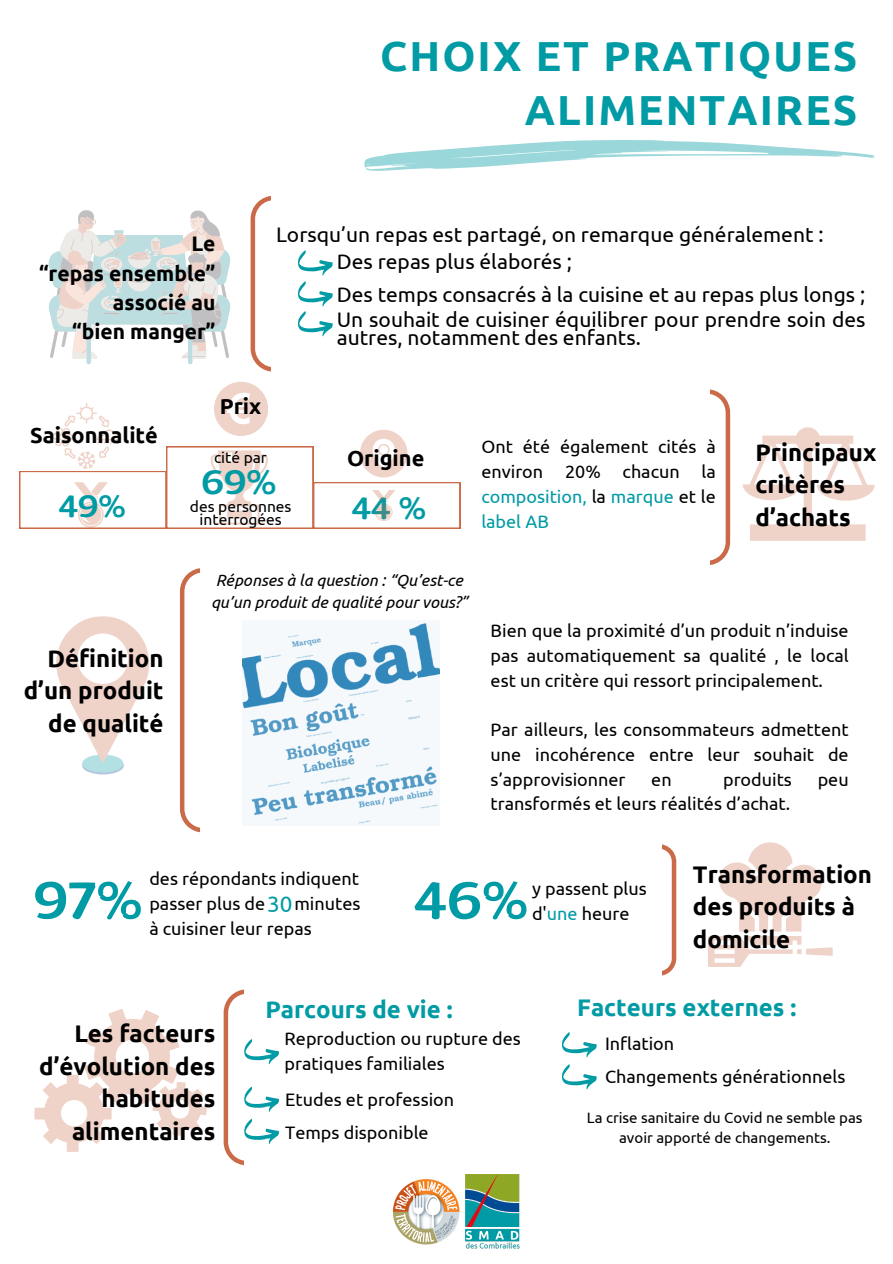
<style>
.page{position:relative;width:893px;height:1264px;background:#fff}
.page>*{position:absolute;margin:0;border:0;box-sizing:border-box;transform-origin:0 0}
.t1{font:52.5px "ZT Arturo";color:#009ba4}
.t2{font:700 42px/54px "Ubuntu";letter-spacing:.05em;color:#009ba4;text-align:right}
.t3{font:34.2px "ZT Arturo";color:#009ba4}
.t4{font:31.2px "ZT Arturo";color:#009ba4}
.t5{font:700 24px/32.7px "Ubuntu";color:#000}
.t6{font:700 24px "Ubuntu";color:#009ba4}
.t7{font:22.5px "Ubuntu";color:#009ba4}
.t8{font:700 21.75px "Ubuntu";color:#000}
.t9{font:21px/18px "Ubuntu";color:#000}
.t10{font:700 21px/29.2px "Ubuntu";color:#000;text-align:right}
.t11{font:18px/24.8px "Ubuntu";color:#000}
.t12{font:italic 16.35px/22.5px "Ubuntu";color:#000}
.t13{font:15.6px/12.8px "Ubuntu";color:#000;text-align:center}
.t14{font:15px/20.2px "Ubuntu";color:#000;text-align:center}
.s1{color:#009ba4}
</style>
<div class="page">
<div style="left:214px;top:382px;width:54px;height:54px;background:#efd2c8;border-radius:50%"></div>
<svg style="left:19px;top:393px;width:441px;height:135px"></svg>
<svg style="left:742px;top:427px;width:132px;height:114px"></svg>
<svg style="left:710px;top:389px;width:20px;height:176px"></svg>
<img style="left:242px;top:623px;width:197px;height:201px">
<svg style="left:82px;top:756px;width:42px;height:18px"></svg>
<div style="left:82px;top:754px;width:41px;height:18px;background:#b3e1e3;border-radius:50%"></div>
<svg style="left:56px;top:616px;width:93px;height:147px"></svg>
<div style="left:77px;top:633px;width:51px;height:51px;background:#fff;border-radius:50%"></div>
<svg style="left:180px;top:568px;width:20px;height:264px"></svg>
<svg style="left:250px;top:196px;width:82px;height:176px"></svg>
<svg style="left:48px;top:210px;width:183px;height:154px"></svg>
<svg style="left:364px;top:140px;width:511px;height:31px"></svg>
<svg style="left:34px;top:1009px;width:173px;height:142px"></svg>
<svg style="left:223px;top:989px;width:56px;height:176px"></svg>
<svg style="left:562px;top:1032px;width:34px;height:25px"></svg>
<svg style="left:562px;top:1064px;width:34px;height:25px"></svg>
<svg style="left:708px;top:842px;width:124px;height:124px"></svg>
<svg style="left:662px;top:844px;width:14px;height:131px"></svg>
<img style="left:466px;top:1174px;width:54px;height:75px">
<img style="left:392px;top:1179px;width:68px;height:66px">
<p class="t2" style="left:380px;top:28px;width:479px">CHOIX ET PRATIQUES<br>ALIMENTAIRES</p>
<p class="t10" style="left:191px;top:229px;width:26px">Le</p>
<p class="t10" style="left:39px;top:258px;width:178px">“repas ensemble” associé au</p>
<p class="t10" style="left:72px;top:316px;width:145px">“bien manger”</p>
<p class="t9" style="left:276px;top:225px;width:549px">Lorsqu’un repas est partagé, on remarque généralement :</p>
<p class="t9" style="left:337px;top:252px;width:236px">Des repas plus élaborés ;</p>
<p class="t9" style="left:337px;top:285px;width:530px">Des temps consacrés à la cuisine et au repas plus longs ;</p>
<p class="t9" style="left:337px;top:310px;width:530px">Un souhait de cuisiner équilibrer pour prendre soin des autres, notamment des enfants.</p>
<p class="t8" style="left:220px;top:393px;width:43px">Prix</p>
<p class="t8" style="left:30px;top:423px;width:129px">Saisonnalité</p>
<p class="t4" style="left:59px;top:493px;width:68px">49%</p>
<p class="t5" style="left:24px;top:641px;width:141px;text-align:right">Définition d’un produit de qualité</p>
<p class="t13" style="left:214px;top:450px;width:54px">cité par</p>
<p class="t13" style="left:190px;top:499px;width:103px">des personnes interrogées</p>
<p class="t3" style="left:202px;top:469px;width:76px">69%</p>
<p class="t8" style="left:347px;top:445px;width:79px">Origine</p>
<p class="t4" style="left:352px;top:496px;width:75px">44 %</p>
<p class="t11" style="left:481px;top:434px;width:236px;text-align:justify">Ont été également cités à environ 20% chacun la <span class="s1">composition,</span> la <span class="s1">marque</span> et le <span class="s1">label AB</span></p>
<p class="t5" style="left:755px;top:435px;width:122px">Principaux critères</p>
<p class="t5" style="left:755px;top:500px;width:97px">d’achats</p>
<p class="t12" style="left:211px;top:568px;width:258px">Réponses à la question : “Qu’est-ce qu’un produit de qualité pour vous?”</p>
<p class="t11" style="left:490px;top:618px;width:359px;text-align:justify">Bien que la proximité d’un produit n’induise pas automatiquement sa qualité , le local est un critère qui ressort principalement.</p>
<p class="t11" style="left:490px;top:717px;width:359px;text-align:justify">Par ailleurs, les consommateurs admettent une incohérence entre leur souhait de s’approvisionner</p>
<p class="t11" style="left:651px;top:766px;width:22px">en</p>
<p class="t11" style="left:723px;top:766px;width:70px">produits</p>
<p class="t11" style="left:817px;top:766px;width:32px">peu</p>
<p class="t11" style="left:490px;top:791px;width:301px">transformés et leurs réalités d’achat.</p>
<p class="t11" style="left:149px;top:866px;width:211px">des répondants indiquent passer plus de</p>
<p class="t1" style="left:34px;top:880px;width:110px">97%</p>
<p class="t1" style="left:415px;top:880px;width:115px">46%</p>
<p class="t11" style="left:532px;top:875px;width:116px">y passent plus d'<span class="s1">une</span> heure</p>
<p class="t7" style="left:267px;top:891px;width:27px">30</p>
<p class="t11" style="left:149px;top:891px;width:213px;text-indent:145px">minutes à cuisiner leur repas</p>
<p class="t5" style="left:693px;top:857px;width:180px">Transformation des produits à domicile</p>
<p class="t5" style="left:39px;top:1016px;width:178px;text-align:right">Les facteurs d’évolution des habitudes alimentaires</p>
<p class="t6" style="left:265px;top:995px;width:189px">Parcours de vie :</p>
<p class="t6" style="left:577px;top:993px;width:220px">Facteurs externes :</p>
<p class="t11" style="left:284px;top:1026px;width:238px">Reproduction ou rupture des pratiques familiales</p>
<p class="t11" style="left:285px;top:1087px;width:170px">Etudes et profession</p>
<p class="t11" style="left:285px;top:1120px;width:145px">Temps disponible</p>
<p class="t11" style="left:605px;top:1031px;width:71px">Inflation</p>
<p class="t11" style="left:605px;top:1063px;width:242px">Changements générationnels</p>
<p class="t14" style="left:587px;top:1106px;width:277px">La crise sanitaire du Covid ne semble pas avoir apporté de changements.</p>
</div>
